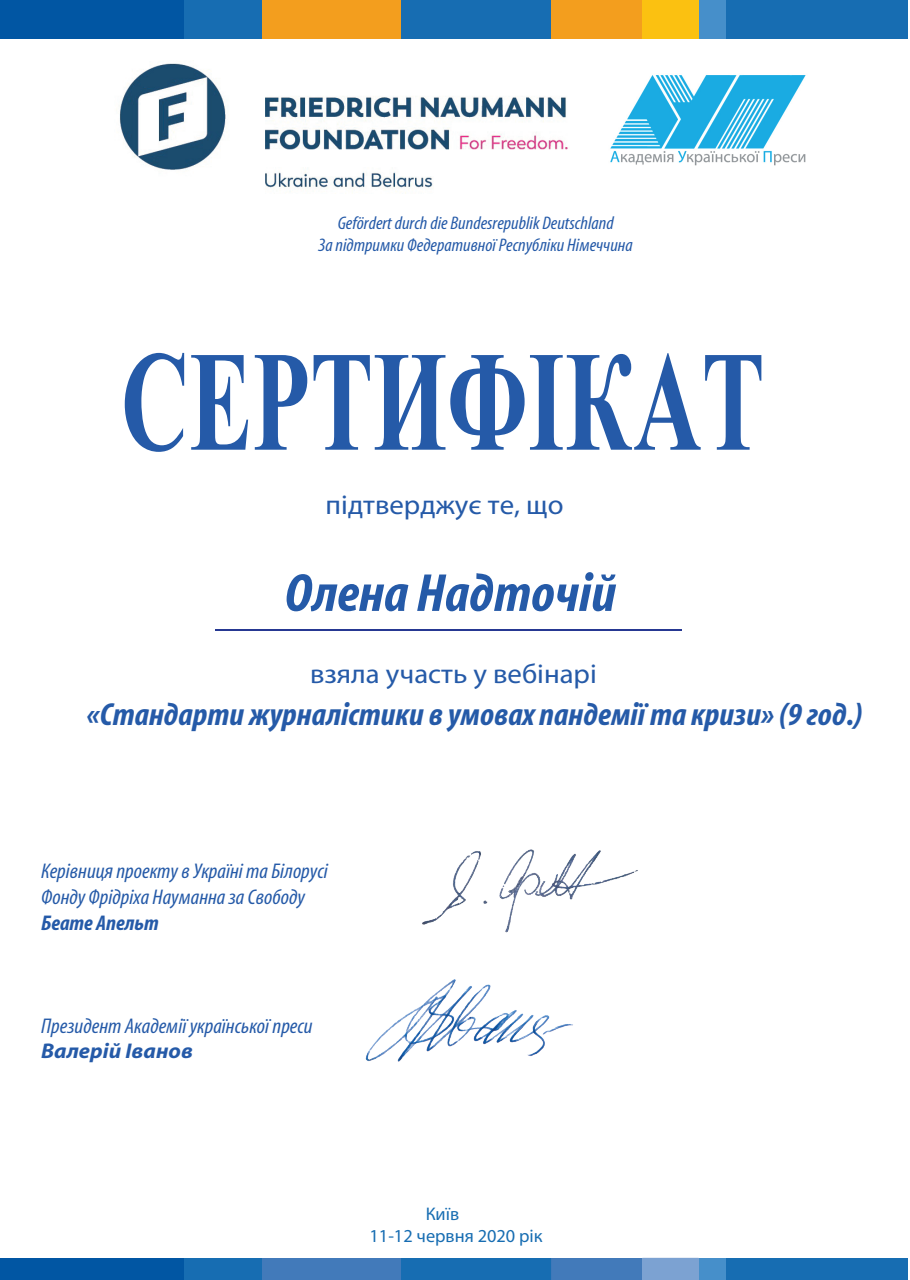
<style>
.page{position:relative;width:910px;height:1280px;background:#fff}
.page>*{position:absolute;margin:0;border:0;box-sizing:border-box;transform-origin:0 0}
.t1{font:700 142.95px "Times New Roman";color:#255aa8;scale:.66 1}
.t2{font:italic 700 condensed 54px "Myriad Pro";color:#255aa8;scale:1.05 1}
.t3{font:italic 700 condensed 32.1px "Myriad Pro";color:#255aa8;scale:1.05 1}
.t4{font:27.45px "Myriad Pro";color:#255aa8;scale:1.05 1}
.t5{font:italic condensed 21.3px/25.7px "Myriad Pro";color:#255aa8;scale:1.05 1}
.t6{font:italic 700 21.3px "Myriad Pro";color:#255aa8;scale:1.05 1}
.t7{font:italic 700 condensed 21.3px "Myriad Pro";color:#255aa8;scale:1.05 1}
.t8{font:italic condensed 18.3px/21.9px "Myriad Pro";color:#255aa8;text-align:center;scale:1.05 1}
.t9{font:18.3px/21.9px "Myriad Pro";color:#176db2}
</style>
<div class="page">
<div style="left:0;top:0;width:908px;height:39px;background:#176db2"></div>
<div style="left:0;top:0;width:183px;height:39px;background:#0156a3"></div>
<div style="left:262px;top:0;width:138px;height:39px;background:#f39e1e"></div>
<div style="left:551px;top:0;width:148px;height:39px;background:#f39e1e"></div>
<div style="left:699px;top:0;width:27px;height:39px;background:#468fca"></div>
<div style="left:642px;top:0;width:57px;height:39px;background:#fbc111"></div>
<div style="left:0;top:1258px;width:908px;height:22px;background:#176db2"></div>
<div style="left:0;top:1258px;width:183px;height:22px;background:#0156a3"></div>
<div style="left:262px;top:1258px;width:138px;height:22px;background:#427aba"></div>
<div style="left:551px;top:1258px;width:91px;height:22px;background:#427aba"></div>
<div style="left:699px;top:1258px;width:27px;height:22px;background:#468fca"></div>
<div style="left:642px;top:1258px;width:57px;height:22px;background:#7ca2d2"></div>
<hr style="left:215px;top:629px;width:467px;height:1px;background:#263892">
<img style="left:610px;top:75px;width:196px;height:91px">
<img style="left:422px;top:849px;width:216px;height:84px">
<img style="left:365px;top:980px;width:208px;height:82px">
<img style="left:119px;top:63px;width:449px;height:131px">
<p class="t8" style="left:319px;top:212px;width:301px">Gefördert durсh die Bundesrepublik Deutschland<br>За підтримки Федеративної Республіки Німеччина</p>
<h1 class="t1" style="left:121px;top:299px;width:977px">СЕРТИФІКАТ</h1>
<p class="t4" style="left:326px;top:487px;width:228px">підтверджує те, що</p>
<h2 class="t2" style="left:285px;top:559px;width:317px">Олена Надточій</h2>
<p class="t4" style="left:310px;top:657px;width:274px">взяла участь у вебінарі</p>
<h3 class="t3" style="left:87px;top:694px;width:741px">«Стандарти журналістики в умовах пандемії та кризи» (9 год.)</h3>
<p class="t5" style="left:41px;top:858px;width:275px">Керівниця проекту в Україні та Білорусі<br>Фонду Фрідріха Науманна за Свободу</p>
<p class="t7" style="left:41px;top:909px;width:114px">Беате Апельт</p>
<p class="t5" style="left:41px;top:1012px;width:260px">Президент Академії української преси</p>
<p class="t6" style="left:41px;top:1037px;width:146px">Валерій Іванов</p>
<p class="t9" style="left:370px;top:1203px;width:175px;text-indent:56px">Київ<br>11-12 червня 2020 рік</p>
</div>
